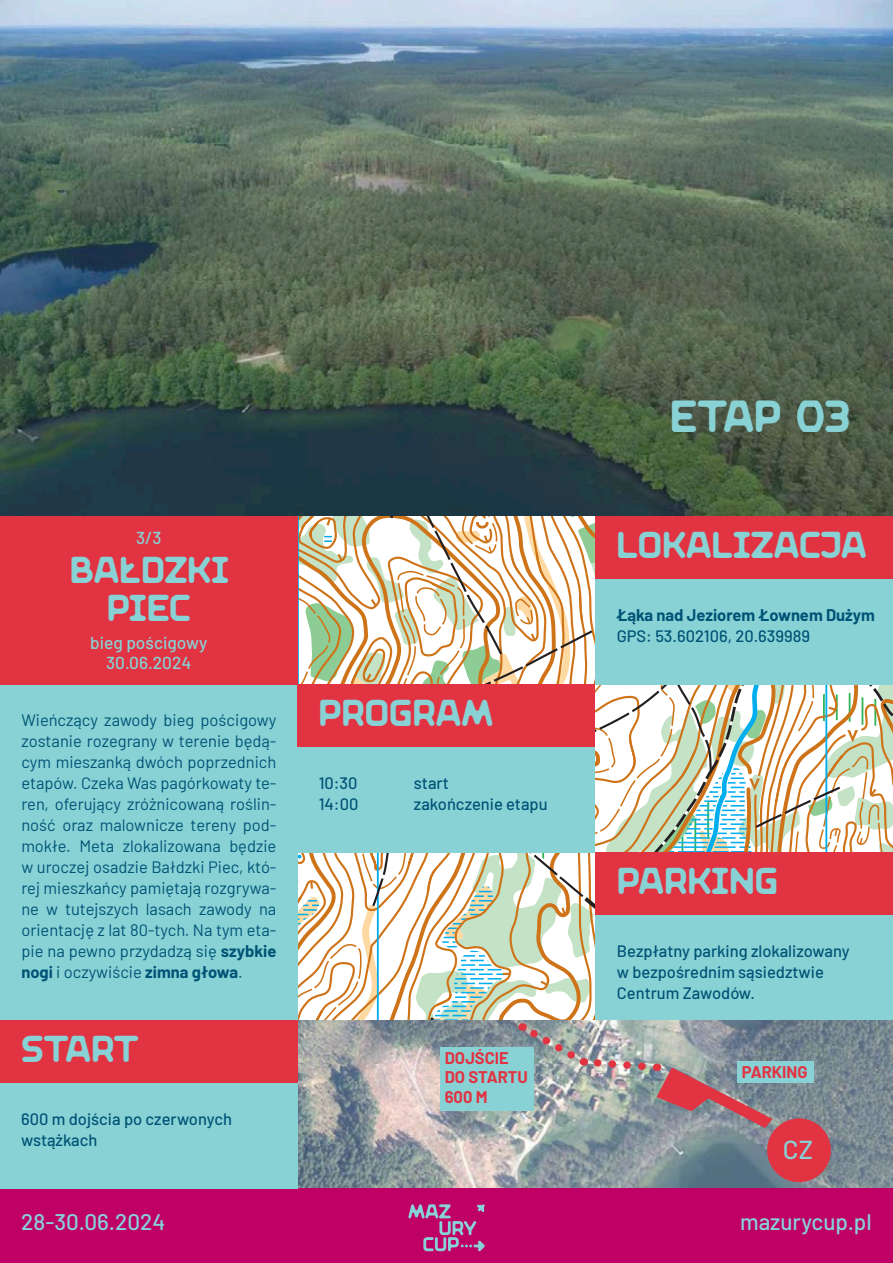
<style>
.page{position:relative;width:893px;height:1263px;background:#fff}
.page>*{position:absolute;margin:0;border:0;box-sizing:border-box;transform-origin:0 0}
.t1{font:45px "Maria TRIAL Unconnected";letter-spacing:-.005em;color:#88d2d6}
.t2{font:37.5px "Maria TRIAL Unconnected";color:#88d2d6}
.t3{font:500 25.95px "Barlow";color:#88d2d6}
.t4{font:500 22.5px "Barlow";color:#88d2d6}
.t5{font:500 17.25px "Barlow";color:#88d2d6}
.t6{font:16.5px/21px "Barlow";color:#005375;text-align:justify}
.t7{font:500 16.5px/21px "Barlow";color:#005375}
.t8{font:700 16.5px "Barlow";color:#005375}
.t9{font:700 16.5px/19.8px "Barlow";color:#e13342}
.s1{font-weight:700}
</style>
<div class="page">
<img style="left:297px;top:1020px;width:596px;height:168px">
<div style="left:0;top:684px;width:298px;height:336px;background:#88d2d6"></div>
<div style="left:0;top:516px;width:298px;height:168px;background:#e13342"></div>
<div style="left:0;top:1188px;width:893px;height:75px;background:#bf0166"></div>
<svg style="left:408px;top:1204px;width:77px;height:47px"></svg>
<div style="left:0;top:1020px;width:297px;height:63px;background:#e13342"></div>
<div style="left:0;top:1083px;width:298px;height:105px;background:#88d2d6"></div>
<div style="left:767px;top:1118px;width:64px;height:64px;background:#e13342;border-radius:50%"></div>
<img style="left:0;top:0;width:893px;height:516px">
<svg style="left:298px;top:516px;width:595px;height:612px"></svg>
<p class="t5" style="left:136px;top:525px;width:27px">3/3</p>
<p class="t2" style="left:70px;top:548px;width:160px">BAŁDZKI</p>
<p class="t2" style="left:107px;top:586px;width:86px">PIEC</p>
<p class="t5" style="left:90px;top:630px;width:118px">bieg pościgowy</p>
<p class="t5" style="left:106px;top:651px;width:87px">30.06.2024</p>
<p class="t6" style="left:21px;top:708px;width:256px">Wieńczący zawody bieg pościgowy zostanie rozegrany w terenie będą&shy;cym mieszanką dwóch poprzednich etapów. Czeka Was pagórkowaty te&shy;ren, oferujący zróżnicowaną roślin&shy;ność oraz malownicze tereny pod&shy;mokłe. Meta zlokalizowana będzie w uroczej osadzie Bałdzki Piec, któ&shy;rej mieszkańcy pamiętają rozgrywa&shy;ne w tutejszych lasach zawody na orientację z lat 80-tych. Na tym eta&shy;pie na pewno przydadzą się <span class="s1">szybkie nogi</span> i oczywiście <span class="s1">zimna głowa</span>.</p>
<p class="t2" style="left:21px;top:1027px;width:119px">START</p>
<p class="t7" style="left:21px;top:1107px;width:212px">600 m dojścia po czerwonych wstążkach</p>
<p class="t2" style="left:319px;top:691px;width:176px">PROGRAM</p>
<p class="t7" style="left:319px;top:771px;width:40px">10:30</p>
<p class="t7" style="left:414px;top:771px;width:37px">start</p>
<p class="t7" style="left:319px;top:792px;width:41px">14:00</p>
<p class="t7" style="left:414px;top:792px;width:135px">zakończenie etapu</p>
<p class="t9" style="left:445px;top:1046px;width:85px">DOJŚCIE<br>DO STARTU</p>
<p class="t9" style="left:445px;top:1086px;width:44px">600 M</p>
<p class="t1" style="left:670px;top:390px;width:182px">ETAP 03</p>
<p class="t2" style="left:617px;top:523px;width:251px">LOKALIZACJA</p>
<p class="t8" style="left:617px;top:603px;width:260px">Łąka nad Jeziorem Łownem Dużym</p>
<p class="t7" style="left:617px;top:624px;width:195px">GPS: 53.602106, 20.639989</p>
<p class="t2" style="left:617px;top:859px;width:163px">PARKING</p>
<p class="t7" style="left:617px;top:939px;width:234px">Bezpłatny parking zlokalizowany w bezpośrednim sąsiedztwie<br>Centrum Zawodów.</p>
<p class="t9" style="left:742px;top:1061px;width:67px">PARKING</p>
<p class="t3" style="left:783px;top:1131px;width:32px">CZ</p>
<p class="t4" style="left:21px;top:1205px;width:145px">28-30.06.2024</p>
<p class="t4" style="left:740px;top:1205px;width:133px">mazurycup.pl</p>
</div>
